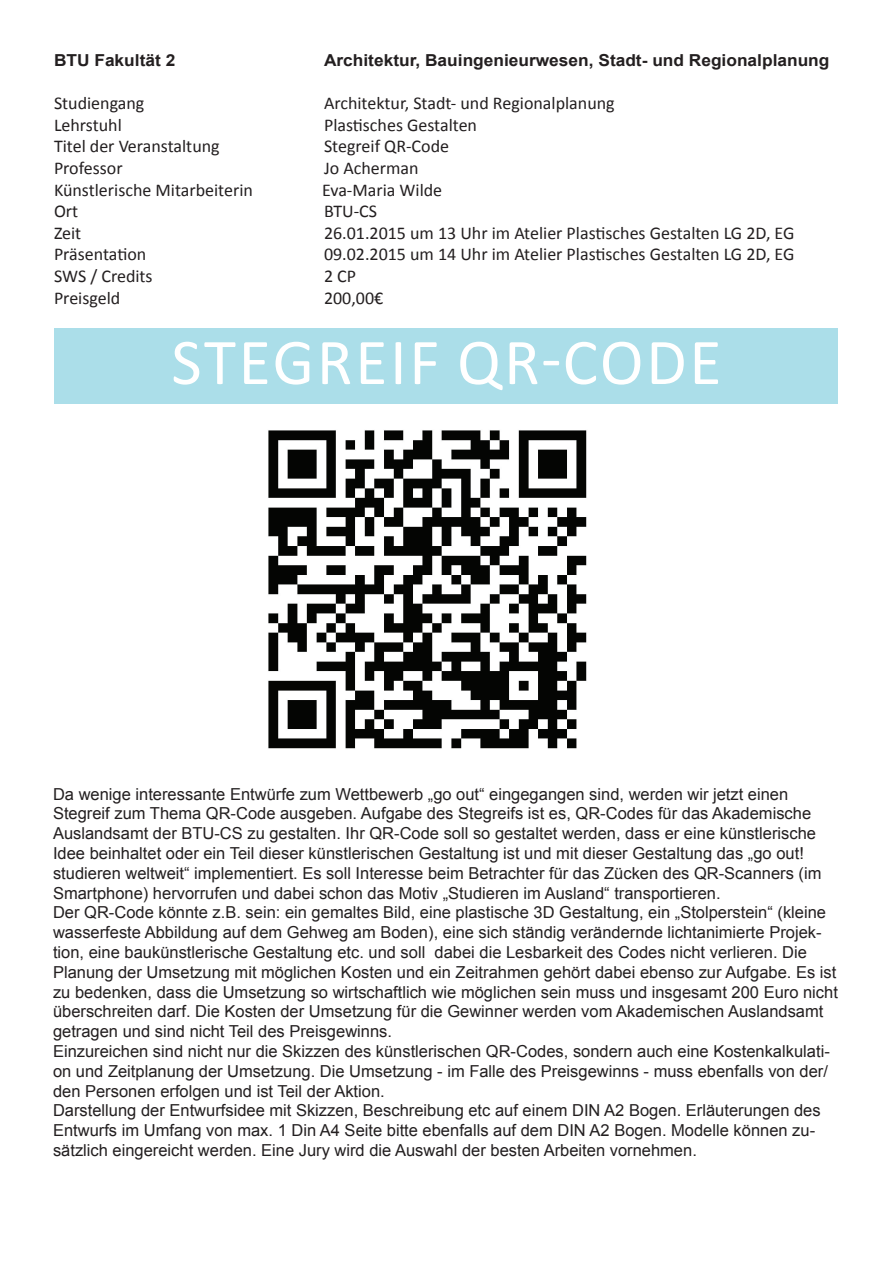
<style>
.page{position:relative;width:893px;height:1263px;background:#fff}
.page>*{position:absolute;margin:0;border:0;box-sizing:border-box;transform-origin:0 0}
.t1{font:66px "Calibri";letter-spacing:.04em;color:#fff}
.t2{font:18px "Calibri";color:#231f20}
.t3{font:16.5px/19.8px "Arial";color:#231f20}
.t4{font:700 16.5px "Arial";color:#231f20;scale:1.05 1}
</style>
<div class="page">
<div style="left:55px;top:328px;width:783px;height:76px;background:#abdee9"></div>
<img style="left:268px;top:430px;width:319px;height:319px">
<p class="t4" style="left:54px;top:49px;width:117px">BTU Fakultät 2</p>
<p class="t4" style="left:324px;top:49px;width:483px">Architektur, Bauingenieurwesen, Stadt- und Regionalplanung</p>
<p class="t2" style="left:54px;top:92px;width:92px">Studiengang</p>
<p class="t2" style="left:324px;top:92px;width:292px">Architektur, Stadt- und Regionalplanung</p>
<p class="t2" style="left:54px;top:113px;width:69px">Lehrstuhl</p>
<p class="t2" style="left:324px;top:113px;width:155px">Plastisches Gestalten</p>
<p class="t2" style="left:54px;top:135px;width:167px">Titel der Veranstaltung</p>
<p class="t2" style="left:324px;top:135px;width:127px">Stegreif QR-Code</p>
<p class="t2" style="left:54px;top:157px;width:70px">Professor</p>
<p class="t2" style="left:324px;top:157px;width:96px">Jo Acherman</p>
<p class="t2" style="left:54px;top:178px;width:200px">Künstlerische Mitarbeiterin</p>
<p class="t2" style="left:322px;top:178px;width:122px">Eva-Maria Wilde</p>
<p class="t2" style="left:54px;top:200px;width:26px">Ort</p>
<p class="t2" style="left:324px;top:200px;width:55px">BTU-CS</p>
<p class="t2" style="left:54px;top:221px;width:29px">Zeit</p>
<p class="t2" style="left:324px;top:221px;width:472px">26.01.2015 um 13 Uhr im Atelier Plastisches Gestalten LG 2D, EG</p>
<p class="t2" style="left:54px;top:243px;width:94px">Präsentation</p>
<p class="t2" style="left:324px;top:243px;width:472px">09.02.2015 um 14 Uhr im Atelier Plastisches Gestalten LG 2D, EG</p>
<p class="t2" style="left:54px;top:265px;width:100px">SWS / Credits</p>
<p class="t2" style="left:324px;top:265px;width:34px">2 CP</p>
<p class="t2" style="left:54px;top:286px;width:68px">Preisgeld</p>
<p class="t2" style="left:324px;top:286px;width:61px">200,00€</p>
<h1 class="t1" style="left:171px;top:320px;width:552px">STEGREIF QR-CODE</h1>
<p class="t3" style="left:53px;top:784px;width:786px">Da wenige interessante Entwürfe zum Wettbewerb „go out“ eingegangen sind, werden wir jetzt einen Stegreif zum Thema QR-Code ausgeben. Aufgabe des Stegreifs ist es, QR-Codes für das Akademische Auslandsamt der BTU-CS zu gestalten. Ihr QR-Code soll so gestaltet werden, dass er eine künstlerische Idee beinhaltet oder ein Teil dieser künstlerischen Gestaltung ist und mit dieser Gestaltung das „go out! studieren weltweit“ implementiert. Es soll Interesse beim Betrachter für das Zücken des QR-Scanners (im Smartphone) hervorrufen und dabei schon das Motiv „Studieren im Ausland“ transportieren.<br>Der QR-Code könnte z.B. sein: ein gemaltes Bild, eine plastische 3D Gestaltung, ein „Stolperstein“ (kleine wasserfeste Abbildung auf dem Gehweg am Boden), eine sich ständig verändernde lichtanimierte Projek&shy;tion, eine baukünstlerische Gestaltung etc. und soll dabei die Lesbarkeit des Codes nicht verlieren. Die Planung der Umsetzung mit möglichen Kosten und ein Zeitrahmen gehört dabei ebenso zur Aufgabe. Es ist zu bedenken, dass die Umsetzung so wirtschaftlich wie möglichen sein muss und insgesamt 200 Euro nicht überschreiten darf. Die Kosten der Umsetzung für die Gewinner werden vom Akademischen Auslandsamt getragen und sind nicht Teil des Preisgewinns.<br>Einzureichen sind nicht nur die Skizzen des künstlerischen QR-Codes, sondern auch eine Kostenkalkulati&shy;on und Zeitplanung der Umsetzung. Die Umsetzung - im Falle des Preisgewinns - muss ebenfalls von der/ den Personen erfolgen und ist Teil der Aktion.<br>Darstellung der Entwurfsidee mit Skizzen, Beschreibung etc auf einem DIN A2 Bogen. Erläuterungen des Entwurfs im Umfang von max. 1 Din A4 Seite bitte ebenfalls auf dem DIN A2 Bogen. Modelle können zu&shy;sätzlich eingereicht werden. Eine Jury wird die Auswahl der besten Arbeiten vornehmen.</p>
</div>
